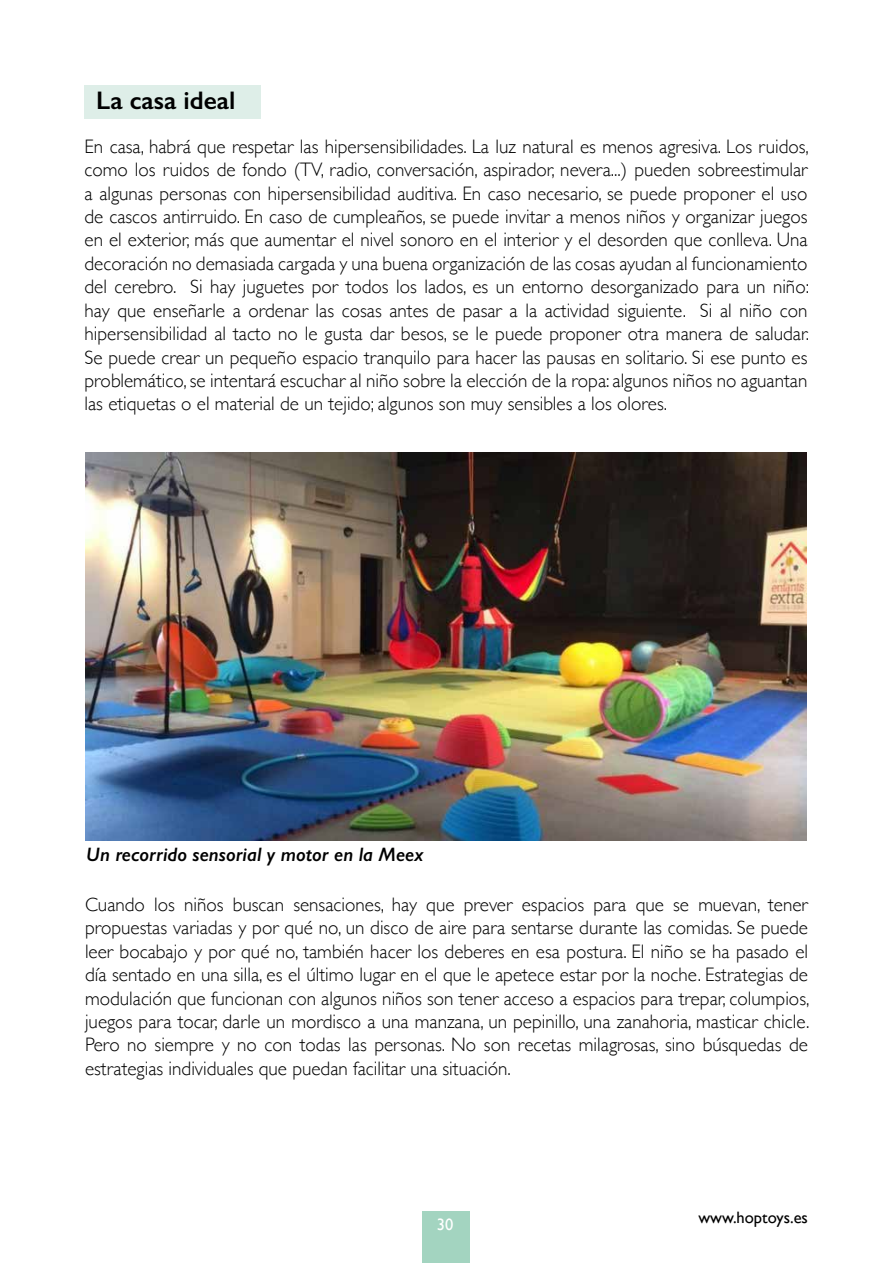
<style>
.page{position:relative;width:893px;height:1263px;background:#fff}
.page>*{position:absolute;margin:0;border:0;box-sizing:border-box;transform-origin:0 0}
.t1{font:600 25.5px "Gill Sans";color:#000}
.t2{font:300 19.5px/23.4px "Gill Sans";color:#000;text-align:justify}
.t3{font:italic 600 19.5px "Gill Sans";color:#000}
.t4{font:16.5px "Gill Sans";color:#000}
.t5{font:16.5px "Gill Sans";color:#fff}
</style>
<div class="page">
<div style="left:85px;top:85px;width:176px;height:34px;background:#deeee8"></div>
<img style="left:85px;top:452px;width:722px;height:388px">
<div style="left:422px;top:1212px;width:47px;height:51px;background:#a3d4c0"></div>
<h1 class="t1" style="left:96px;top:84px;width:141px">La casa ideal</h1>
<p class="t2" style="left:85px;top:134px;width:726px">En casa, habrá que respetar las hipersensibilidades. La luz natural es menos agresiva. Los ruidos, como los ruidos de fondo (TV, radio, conversación, aspirador, nevera...) pueden sobreestimular a algunas personas con hipersensibilidad auditiva. En caso necesario, se puede proponer el uso de cascos antirruido. En caso de cumpleaños, se puede invitar a menos niños y organizar juegos en el exterior, más que aumentar el nivel sonoro en el interior y el desorden que conlleva. Una decoración no demasiada cargada y una buena organización de las cosas ayudan al funcionamiento del cerebro. Si hay juguetes por todos los lados, es un entorno desorganizado para un niño: hay que enseñarle a ordenar las cosas antes de pasar a la actividad siguiente. Si al niño con hipersensibilidad al tacto no le gusta dar besos, se le puede proponer otra manera de saludar.<br>Se puede crear un pequeño espacio tranquilo para hacer las pausas en solitario. Si ese punto es problemático, se intentará escuchar al niño sobre la elección de la ropa: algunos niños no aguantan las etiquetas o el material de un tejido; algunos son muy sensibles a los olores.</p>
<p class="t3" style="left:86px;top:842px;width:339px">Un recorrido sensorial y motor en la Meex</p>
<p class="t2" style="left:85px;top:892px;width:726px">Cuando los niños buscan sensaciones, hay que prever espacios para que se muevan, tener propuestas variadas y por qué no, un disco de aire para sentarse durante las comidas. Se puede leer bocabajo y por qué no, también hacer los deberes en esa postura. El niño se ha pasado el día sentado en una silla, es el último lugar en el que le apetece estar por la noche. Estrategias de modulación que funcionan con algunos niños son tener acceso a espacios para trepar, columpios, juegos para tocar, darle un mordisco a una manzana, un pepinillo, una zanahoria, masticar chicle.<br>Pero no siempre y no con todas las personas. No son recetas milagrosas, sino búsquedas de estrategias individuales que puedan facilitar una situación.</p>
<p class="t5" style="left:437px;top:1215px;width:18px">30</p>
<p class="t4" style="left:698px;top:1208px;width:111px">www.hoptoys.es</p>
</div>
